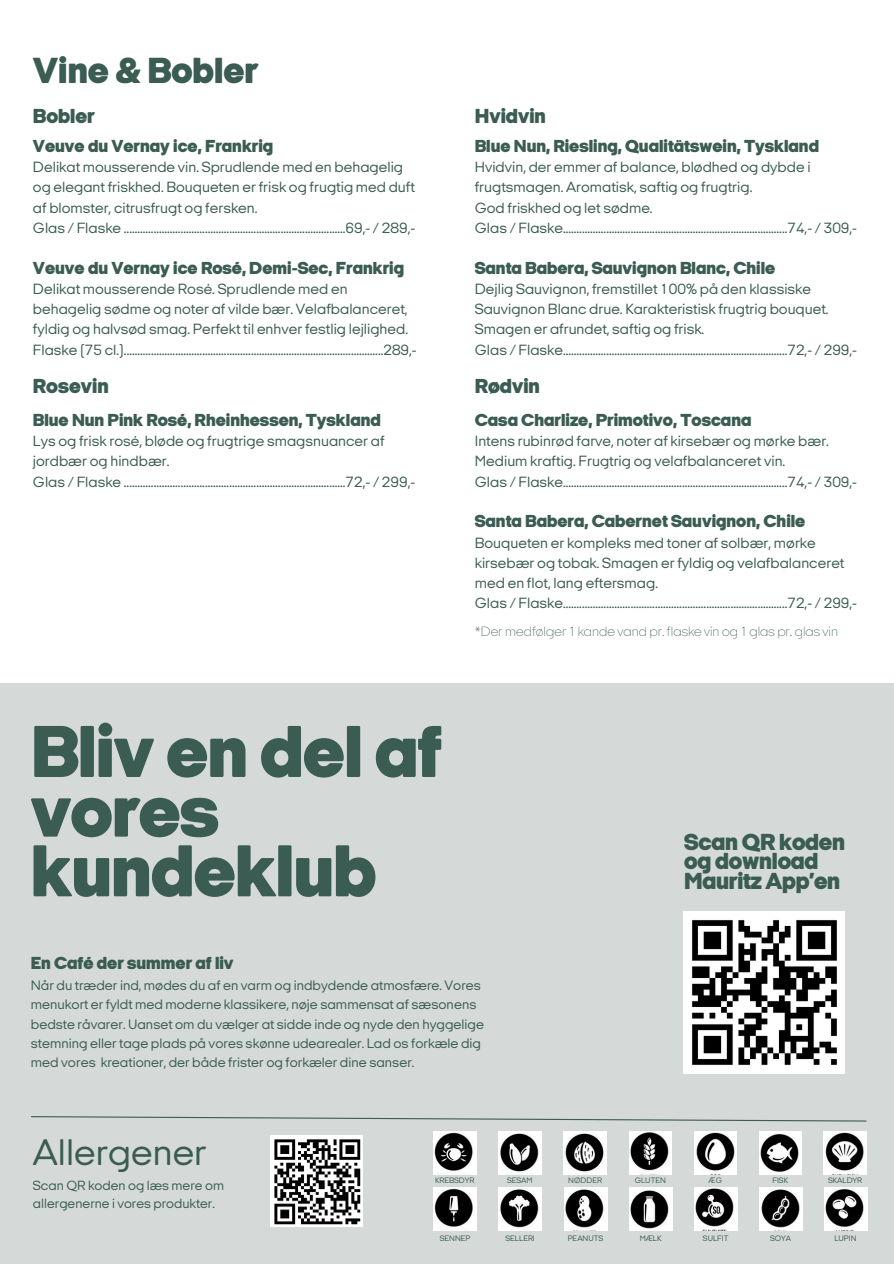
<style>
.page{position:relative;width:894px;height:1264px;background:#fff}
.page>*{position:absolute;margin:0;border:0;box-sizing:border-box;transform-origin:0 0}
.t1{font:900 75px/59.7px "Italian Plate No 1 Expanded";letter-spacing:-.01em;color:#3b5c52}
.t2{font:900 37.5px "Italian Plate No 1 Expanded";color:#3b5c52}
.t3{font:37.5px "Italian Plate No 1 Expanded";color:#3b5c52}
.t4{font:900 24px/19.2px "Italian Plate No 1 Expanded";letter-spacing:-.01em;color:#3b5c52}
.t5{font:900 21px "Italian Plate No 1 Expanded";color:#3b5c52}
.t6{font:900 18px "Italian Plate No 1 Expanded";color:#3b5c52}
.t7{font:15px/20.2px "Italian Plate No 1 Expanded";color:#3b5c52}
.t8{font:13.95px/19.2px "Italian Plate No 1 Expanded";color:#3b5c52}
.t9{font:100 13.5px "Italian Plate No 1 Expanded";color:#3b5c52}
.t10{font:13.5px/18px "Italian Plate No 1 Expanded";color:#3b5c52}
.t11{font:7.95px "Italian Plate No 1 Expanded";color:#3b5c52}
</style>
<div class="page">
<div style="left:0;top:682px;width:893px;height:581px;background:#d5dad9"></div>
<img style="left:433px;top:1131px;width:43px;height:43px">
<img style="left:498px;top:1131px;width:43px;height:43px">
<img style="left:563px;top:1131px;width:43px;height:43px">
<img style="left:629px;top:1131px;width:42px;height:43px">
<img style="left:694px;top:1131px;width:42px;height:43px">
<img style="left:759px;top:1131px;width:42px;height:43px">
<img style="left:823px;top:1131px;width:43px;height:43px">
<img style="left:434px;top:1187px;width:42px;height:43px">
<img style="left:499px;top:1187px;width:42px;height:43px">
<img style="left:564px;top:1187px;width:43px;height:43px">
<img style="left:629px;top:1187px;width:43px;height:43px">
<img style="left:694px;top:1187px;width:43px;height:43px">
<img style="left:759px;top:1187px;width:43px;height:43px">
<img style="left:824px;top:1187px;width:42px;height:43px">
<img style="left:271px;top:1135px;width:91px;height:91px">
<svg style="left:31px;top:1116px;width:836px;height:6px"></svg>
<img style="left:683px;top:911px;width:161px;height:162px">
<h2 class="t2" style="left:33px;top:49px;width:227px">Vine &amp; Bobler</h2>
<h3 class="t5" style="left:33px;top:104px;width:63px">Bobler</h3>
<p class="t6" style="left:33px;top:136px;width:242px">Veuve du Vernay ice, Frankrig</p>
<p class="t7" style="left:33px;top:157px;width:383px">Delikat mousserende vin. Sprudlende med en behagelig og elegant friskhed. Bouqueten er frisk og frugtig med duft af blomster, citrusfrugt og fersken.<br>Glas / Flaske ..................................................................................69,- / 289,-</p>
<p class="t6" style="left:33px;top:257px;width:372px">Veuve du Vernay ice Rosé, Demi-Sec, Frankrig</p>
<p class="t7" style="left:33px;top:278px;width:385px">Delikat mousserende Rosé. Sprudlende med en behagelig sødme og noter af vilde bær. Velafbalanceret, fyldig og halvsød smag. Perfekt til enhver festlig lejlighed.<br>Flaske (75 cl.)................................................................................................289,-</p>
<h3 class="t5" style="left:33px;top:374px;width:77px">Rosevin</h3>
<p class="t6" style="left:33px;top:410px;width:349px">Blue Nun Pink Rosé, Rheinhessen, Tyskland</p>
<p class="t7" style="left:33px;top:431px;width:383px">Lys og frisk rosé, bløde og frugtrige smagsnuancer af jordbær og hindbær.<br>Glas / Flaske ..................................................................................72,- / 299,-</p>
<h1 class="t1" style="left:31px;top:720px;width:412px">Bliv en del af vores kundeklub</h1>
<p class="t6" style="left:31px;top:953px;width:204px">En Café der summer af liv</p>
<h3 class="t5" style="left:474px;top:104px;width:73px">Hvidvin</h3>
<p class="t6" style="left:474px;top:136px;width:346px">Blue Nun, Riesling, Qualitätswein, Tyskland</p>
<p class="t7" style="left:474px;top:157px;width:383px">Hvidvin, der emmer af balance, blødhed og dybde i frugtsmagen. Aromatisk, saftig og frugtrig.<br>God friskhed og let sødme.<br>Glas / Flaske...................................................................................74,- / 309,-</p>
<p class="t6" style="left:474px;top:257px;width:302px">Santa Babera, Sauvignon Blanc, Chile</p>
<p class="t7" style="left:474px;top:278px;width:383px">Dejlig Sauvignon, fremstillet 100% på den klassiske Sauvignon Blanc drue. Karakteristisk frugtrig bouquet.<br>Smagen er afrundet, saftig og frisk.<br>Glas / Flaske...................................................................................72,- / 299,-</p>
<h3 class="t5" style="left:474px;top:374px;width:67px">Rødvin</h3>
<p class="t6" style="left:474px;top:410px;width:278px">Casa Charlize, Primotivo, Toscana</p>
<p class="t7" style="left:474px;top:431px;width:383px">Intens rubinrød farve, noter af kirsebær og mørke bær.<br>Medium kraftig. Frugtrig og velafbalanceret vin.<br>Glas / Flaske...................................................................................74,- / 309,-</p>
<p class="t6" style="left:474px;top:511px;width:332px">Santa Babera, Cabernet Sauvignon, Chile</p>
<p class="t7" style="left:474px;top:532px;width:383px">Bouqueten er kompleks med toner af solbær, mørke kirsebær og tobak. Smagen er fyldig og velafbalanceret med en flot, lang eftersmag.<br>Glas / Flaske...................................................................................72,- / 299,-</p>
<p class="t9" style="left:474px;top:624px;width:364px">*Der medfølger 1 kande vand pr. flaske vin og 1 glas pr. glas vin</p>
<h3 class="t4" style="left:684px;top:832px;width:162px">Scan QR koden og download<br>Mauritz App’en</h3>
<p class="t8" style="left:31px;top:975px;width:454px">Når du træder ind, mødes du af en varm og indbydende atmosfære. Vores menukort er fyldt med moderne klassikere, nøje sammensat af sæsonens bedste råvarer. Uanset om du vælger at sidde inde og nyde den hyggelige stemning eller tage plads på vores skønne udearealer. Lad os forkæle dig med vores kreationer, der både frister og forkæler dine sanser.</p>
<h2 class="t3" style="left:33px;top:1132px;width:175px">Allergener</h2>
<p class="t10" style="left:33px;top:1176px;width:192px">Scan QR koden og læs mere om allergenerne i vores produkter.</p>
<p class="t11" style="left:435px;top:1175px;width:41px">KREBSDYR</p>
<p class="t11" style="left:507px;top:1175px;width:27px">SESAM</p>
<p class="t11" style="left:568px;top:1175px;width:35px">NØDDER</p>
<p class="t11" style="left:634px;top:1175px;width:33px">GLUTEN</p>
<p class="t11" style="left:772px;top:1175px;width:17px">FISK</p>
<p class="t11" style="left:827px;top:1175px;width:36px">SKALDYR</p>
<p class="t11" style="left:708px;top:1175px;width:15px">ÆG</p>
<p class="t11" style="left:439px;top:1233px;width:32px">SENNEP</p>
<p class="t11" style="left:505px;top:1233px;width:31px">SELLERI</p>
<p class="t11" style="left:567px;top:1233px;width:37px">PEANUTS</p>
<p class="t11" style="left:639px;top:1233px;width:23px">MÆLK</p>
<p class="t11" style="left:702px;top:1233px;width:27px">SULFIT</p>
<p class="t11" style="left:769px;top:1233px;width:23px">SOYA</p>
<p class="t11" style="left:834px;top:1233px;width:24px">LUPIN</p>
</div>
